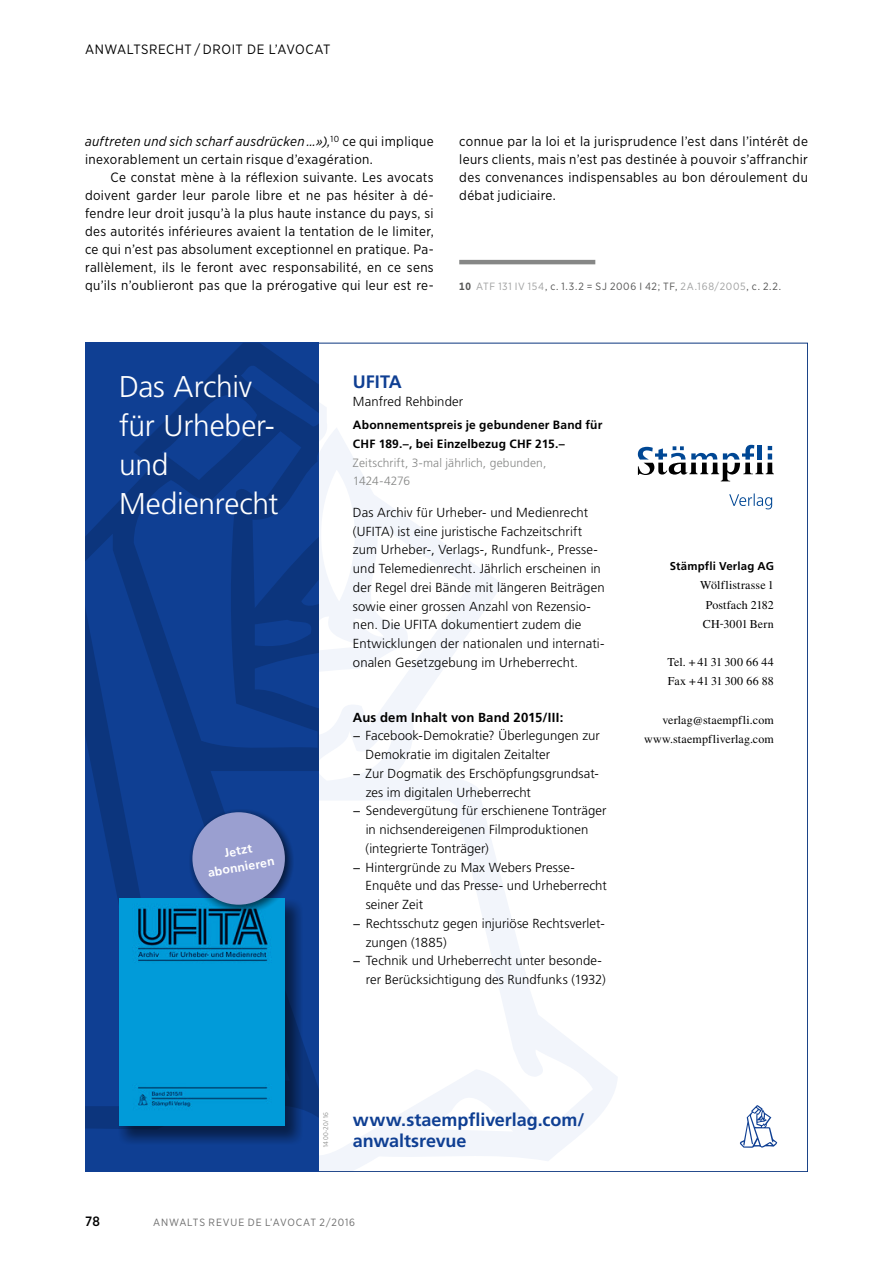
<style>
.page{position:relative;width:893px;height:1263px;background:#fff}
.page>*{position:absolute;margin:0;border:0;box-sizing:border-box;transform-origin:0 0}
.t1{font:300 30px/39px "Frutiger LT Std";letter-spacing:-.01em;color:#fff}
.t2{font:700 18px/21px "Frutiger LT Std";color:#0f3f93}
.t3{font:13.5px/18px "Gotham Narrow";letter-spacing:.025em;color:#000;text-align:justify}
.t4{font:500 13.5px "Gotham Narrow";color:#000}
.t5{font:300 13.2px/18.8px "Frutiger LT Std";letter-spacing:.005em;color:#000}
.t6{font:700 13.2px "Frutiger LT Std";letter-spacing:.01em;color:#000}
.t7{font:700 12.3px/16.4px "Frutiger LT Std";color:#fff;text-align:center}
.t8{font:12px/19.2px "Times LT Std";letter-spacing:.01em;color:#000;text-align:justify}
.t9{font:700 12px/18.8px "Frutiger LT Std";letter-spacing:.015em;color:#000}
.t10{font:300 12px/18.8px "Frutiger LT Std";letter-spacing:.01em;color:#868786}
.t11{font:700 11.4px "Frutiger LT Std";letter-spacing:.015em;color:#000}
.t12{font:10.5px "Gotham Narrow";letter-spacing:.065em;color:#565655}
.t13{font:10.5px "Gotham Narrow";letter-spacing:.08em;color:#6e6e6e}
.t14{font:300 6.75px "Frutiger LT Std";letter-spacing:.025em;color:#868786}
.s1{font-style:italic}
.s2{font-weight:700}
.s3{color:#a0a1a1}
</style>
<div class="page">
<hr style="left:459px;top:260px;width:136px;height:4px;background:#868786">
<svg style="left:319px;top:403px;width:299px;height:767px"></svg>
<svg style="left:740px;top:1105px;width:37px;height:43px"></svg>
<div style="left:85px;top:343px;width:234px;height:829px;background:#0f3f93"></div>
<svg style="left:85px;top:343px;width:234px;height:786px"></svg>
<div style="left:118px;top:899px;width:185px;height:246px;background:#000;opacity:.5"></div>
<img style="left:119px;top:898px;width:166px;height:228px">
<div style="left:189px;top:809px;width:105px;height:105px;background:#000;opacity:.6"></div>
<div style="left:192px;top:812px;width:93px;height:93px;background:#9a9fd0;border-radius:50%"></div>
<svg style="left:638px;top:445px;width:136px;height:36px"></svg>
<svg style="left:729px;top:493px;width:43px;height:16px"></svg>
<p class="t3" style="left:85px;top:40px;width:247px">ANWALTSRECHT / DROIT DE L’AVOCAT</p>
<p class="t3" style="left:85px;top:132px;width:350px"><span class="s1">auftreten und sich scharf ausdrücken …»),</span><sup>10</sup> ce qui implique inexorablement un certain risque d’exagération.</p>
<p class="t3" style="left:85px;top:168px;width:350px;text-indent:26px">Ce constat mène à la réflexion suivante. Les avocats doivent garder leur parole libre et ne pas hésiter à dé&shy;fendre leur droit jusqu’à la plus haute instance du pays, si des autorités inférieures avaient la tentation de le limiter, ce qui n’est pas absolument exceptionnel en pratique. Pa&shy;rallèlement, ils le feront avec responsabilité, en ce sens qu’ils n’oublieront pas que la prérogative qui leur est re-</p>
<p class="t3" style="left:459px;top:132px;width:350px">connue par la loi et la jurisprudence l’est dans l’intérêt de leurs clients, mais n’est pas destinée à pouvoir s’affranchir des convenances indispensables au bon déroulement du débat judiciaire.</p>
<p class="t12" style="left:459px;top:280px;width:323px"><span class="s2">10</span> <span class="s3">ATF 131 IV 154</span>, c. 1.3.2 = SJ 2006 I 42; TF, <span class="s3">2A.168/2005</span>, c. 2.2.</p>
<h1 class="t1" style="left:119px;top:368px;width:161px">Das Archiv für Urheber&shy;und<br>Medienrecht</h1>
<p class="t7" style="left:204px;top:849px;width:69px;rotate:-10deg">Jetzt abonnieren</p>
<h2 class="t2" style="left:353px;top:371px;width:51px">UFITA</h2>
<p class="t5" style="left:353px;top:392px;width:112px">Manfred Rehbinder</p>
<p class="t9" style="left:353px;top:416px;width:251px">Abonnementspreis je gebundener Band für<br>CHF 189.–, bei Einzelbezug CHF 215.–</p>
<p class="t10" style="left:353px;top:453px;width:195px">Zeitschrift, 3-mal jährlich, gebunden,<br>1424-4276</p>
<p class="t5" style="left:353px;top:503px;width:253px">Das Archiv für Urheber- und Medienrecht (UFITA) ist eine juristische Fachzeitschrift zum Urheber-, Verlags-, Rundfunk-, Presse&shy;und Telemedienrecht. Jährlich erscheinen in der Regel drei Bände mit längeren Beiträgen sowie einer grossen Anzahl von Rezensio&shy;nen. Die UFITA dokumentiert zudem die Entwicklungen der nationalen und internati&shy;onalen Gesetzgebung im Urheberrecht.</p>
<p class="t6" style="left:353px;top:709px;width:212px">Aus dem Inhalt von Band 2015/III:</p>
<p class="t5" style="left:353px;top:726px;width:249px">− Facebook-Demokratie? Überlegungen zur</p>
<p class="t5" style="left:366px;top:745px;width:186px">Demokratie im digitalen Zeitalter</p>
<p class="t5" style="left:353px;top:764px;width:248px">− Zur Dogmatik des Erschöpfungsgrundsat-</p>
<p class="t5" style="left:366px;top:783px;width:167px">zes im digitalen Urheberrecht</p>
<p class="t5" style="left:353px;top:801px;width:255px">− Sendevergütung für erschienene Tonträger</p>
<p class="t5" style="left:366px;top:820px;width:224px">in nichsendereigenen Filmproduktionen</p>
<p class="t5" style="left:366px;top:839px;width:125px">(integrierte Tonträger)</p>
<p class="t5" style="left:353px;top:858px;width:223px">− Hintergründe zu Max Webers Presse-</p>
<p class="t5" style="left:366px;top:876px;width:243px">Enquête und das Presse- und Urheberrecht</p>
<p class="t5" style="left:366px;top:895px;width:59px">seiner Zeit</p>
<p class="t5" style="left:353px;top:914px;width:253px">− Rechtsschutz gegen injuriöse Rechtsverlet-</p>
<p class="t5" style="left:366px;top:933px;width:82px">zungen (1885)</p>
<p class="t5" style="left:353px;top:952px;width:250px">− Technik und Urheberrecht unter besonde-</p>
<p class="t5" style="left:366px;top:970px;width:242px">rer Berücksichtigung des Rundfunks (1932)</p>
<p class="t11" style="left:670px;top:560px;width:106px">Stämpfli Verlag AG</p>
<p class="t8" style="left:700px;top:576px;width:75px">Wölflistrasse 1<br>Postfach 2182<br>CH-3001 Bern</p>
<p class="t8" style="left:667px;top:652px;width:108px">Tel. +41 31 300 66 44<br>Fax +41 31 300 66 88</p>
<p class="t8" style="left:644px;top:710px;width:131px;text-align:right">verlag@staempfli.com www.staempfliverlag.com</p>
<p class="t14" style="left:322px;top:1148px;width:38px;rotate:-90deg">1400-20/16</p>
<h2 class="t2" style="left:353px;top:1110px;width:233px">www.staempfliverlag.com/ anwaltsrevue</h2>
<p class="t4" style="left:85px;top:1213px;width:17px">78</p>
<p class="t13" style="left:153px;top:1216px;width:204px">ANWALTS REVUE DE L’AVOCAT 2/2016</p>
</div>
